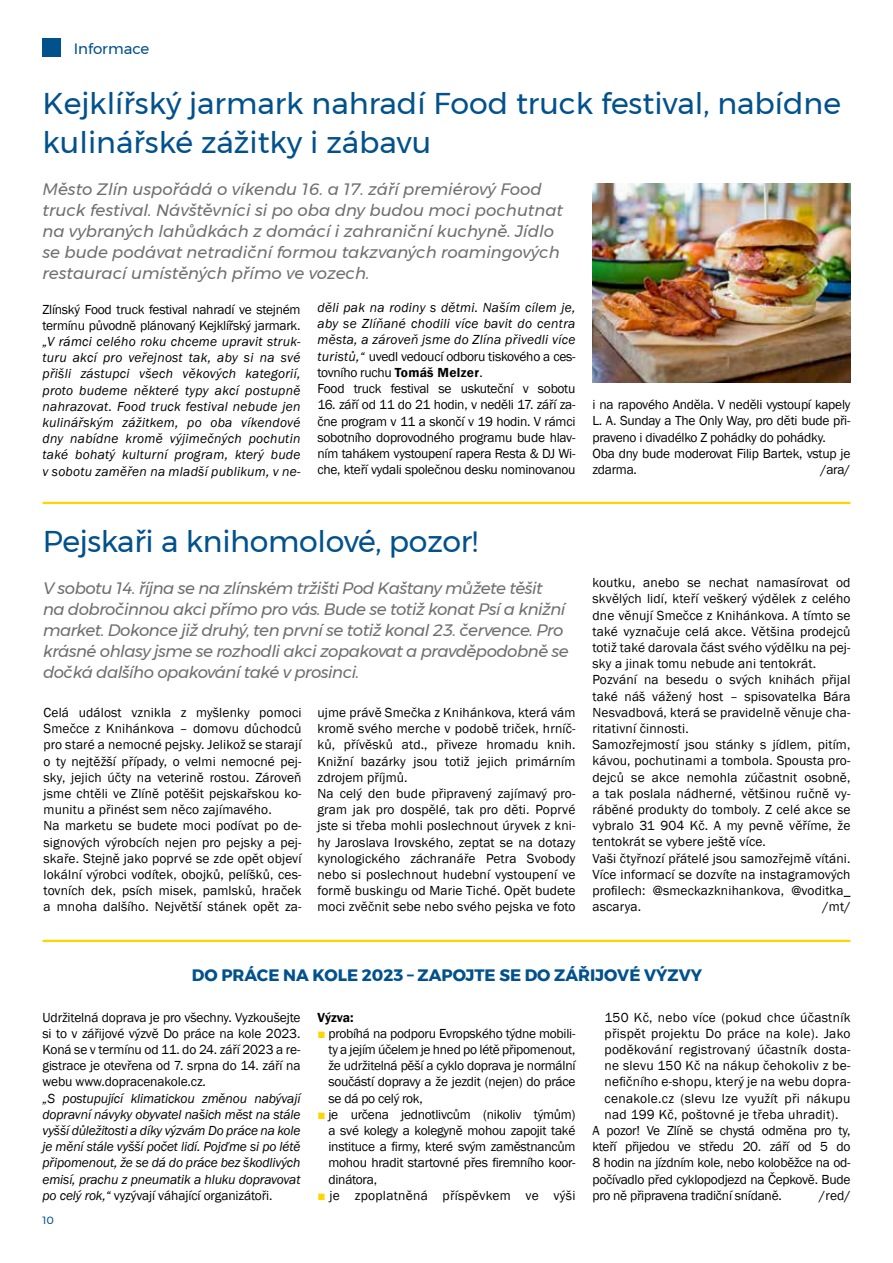
<style>
.page{position:relative;width:893px;height:1263px;background:#fff}
.page>*{position:absolute;margin:0;border:0;box-sizing:border-box;transform-origin:0 0}
.t1{font:30px/39px "Montserrat";color:#00518c}
.t2{font:italic 16.5px/21px "Montserrat";letter-spacing:-.025em;color:#706f6f}
.t3{font:italic 16.5px/21px "Montserrat";color:#706f6f}
.t4{font:700 16.5px "Montserrat";color:#00518c}
.t5{font:15px "Montserrat";color:#00518c}
.t6{font:13.5px/16.2px "Franklin Gothic";letter-spacing:.01em;color:#000}
.t7{font:italic 13.5px/16.2px "Franklin Gothic";letter-spacing:.02em;color:#000;text-align:justify}
.t8{font:13.5px/16.2px "MMZ text Book Regular";letter-spacing:-.02em;color:#000}
.t9{font:13.5px "Franklin Gothic";letter-spacing:-.02em;color:#000}
.t10{font:13.5px "MMZ text Book Bold";color:#000}
.t11{font:10.5px "Montserrat";color:#00518c}
.s1{font-family:"Franklin Gothic";font-style:italic}
.s2{font-family:"MMZ text Book Bold"}
.s3{font-family:"MMZ text Book Regular"}
.s4{font-style:normal}
.s5{color:#ffd500}
</style>
<div class="page">
<svg style="left:43px;top:38px;width:18px;height:19px"></svg>
<hr style="left:43px;top:502px;width:807px;height:2px;background:#ffd500">
<hr style="left:43px;top:940px;width:807px;height:2px;background:#ffd500">
<img style="left:592px;top:183px;width:258px;height:199px">
<p class="t5" style="left:74px;top:37px;width:77px">Informace</p>
<h1 class="t1" style="left:43px;top:84px;width:800px">Kejklířský jarmark nahradí Food truck festival, nabídne kulinářské zážitky i zábavu</h1>
<p class="t3" style="left:43px;top:178px;width:522px">Město Zlín uspořádá o víkendu 16. a 17. září premiérový Food truck festival. Návštěvníci si po oba dny budou moci pochutnat na vybraných lahůdkách z domácí i zahraniční kuchyně. Jídlo se bude podávat netradiční formou takzvaných roamingových restaurací umístěných přímo ve vozech.</p>
<p class="t8" style="left:43px;top:301px;width:259px">Zlínský Food truck festival nahradí ve stejném termínu původně plánovaný Kejklířský jarmark.</p>
<p class="t7" style="left:43px;top:334px;width:259px">„V rámci celého roku chceme upravit struk&shy;turu akcí pro veřejnost tak, aby si na své přišli zástupci všech věkových kategorií, proto budeme některé typy akcí postupně nahrazovat. Food truck festival nebude jen kulinářským zážitkem, po oba víkendové dny nabídne kromě výjimečných pochutin také bohatý kulturní program, který bude v sobotu zaměřen na mladší publikum, v ne-</p>
<p class="t7" style="left:317px;top:300px;width:259px">děli pak na rodiny s dětmi. Naším cílem je, aby se Zlíňané chodili více bavit do centra města, a zároveň jsme do Zlína přivedli více</p>
<p class="t8" style="left:317px;top:348px;width:259px"><span class="s1">turistů,“</span> uvedl vedoucí odboru tiskového a ces&shy;tovního ruchu <span class="s2">Tomáš Melzer</span>.<br>Food truck festival se uskuteční v sobotu</p>
<p class="t8" style="left:317px;top:397px;width:259px;text-align:justify">16. září od 11 do 21 hodin, v neděli 17. září za&shy;čne program v 11 a skončí v 19 hodin. V rámci sobotního doprovodného programu bude hlav&shy;ním tahákem vystoupení rapera Resta &amp; DJ Wi&shy;che, kteří vydali společnou desku nominovanou</p>
<p class="t8" style="left:592px;top:397px;width:259px">i na rapového Anděla. V neděli vystoupí kapely L. A. Sunday a The Only Way, pro děti bude při&shy;praveno i divadélko Z pohádky do pohádky.<br>Oba dny bude moderovat Filip Bartek, vstup je zdarma.</p>
<p class="t8" style="left:820px;top:462px;width:31px">/ara/</p>
<h1 class="t1" style="left:43px;top:522px;width:437px">Pejskaři a knihomolové, pozor!</h1>
<p class="t2" style="left:43px;top:578px;width:527px">V sobotu 14. října se na zlínském tržišti Pod Kaštany můžete těšit<br>na dobročinnou akci přímo pro vás. Bude se totiž konat Psí a knižní market. Dokonce již druhý, ten první se totiž konal 23. července. Pro krásné ohlasy jsme se rozhodli akci zopakovat a pravděpodobně se dočká dalšího opakování také v prosinci.</p>
<p class="t6" style="left:44px;top:705px;width:259px">Celá událost vznikla z myšlenky pomoci Smečce z Knihánkova <span class="s3">–</span> domovu důchodců pro staré a nemocné pejsky. Jelikož se starají o ty nejtěžší případy, o velmi nemocné pej&shy;sky, jejich účty na veterině rostou. Zároveň jsme chtěli ve Zlíně potěšit pejskařskou ko&shy;munitu a přinést sem něco zajímavého.<br>Na marketu se budete moci podívat po de&shy;signových výrobcích nejen pro pejsky a pej&shy;skaře. Stejně jako poprvé se zde opět objeví lokální výrobci vodítek, obojků, pelíšků, ces&shy;tovních dek, psích misek, pamlsků, hraček a mnoha dalšího. Největší stánek opět za-</p>
<p class="t6" style="left:317px;top:705px;width:260px">ujme právě Smečka z Knihánkova, která vám kromě svého merche v podobě triček, hrníč&shy;ků, přívěsků atd., přiveze hromadu knih.<br>Knižní bazárky jsou totiž jejich primárním zdrojem příjmů.<br>Na celý den bude připravený zajímavý pro&shy;gram jak pro dospělé, tak pro děti. Poprvé jste si třeba mohli poslechnout úryvek z kni&shy;hy Jaroslava Irovského, zeptat se na dotazy kynologického záchranáře Petra Svobody nebo si poslechnout hudební vystoupení ve formě buskingu od Marie Tiché. Opět budete moci zvěčnit sebe nebo svého pejska ve foto</p>
<p class="t6" style="left:592px;top:575px;width:260px">koutku, anebo se nechat namasírovat od skvělých lidí, kteří veškerý výdělek z celého dne věnují Smečce z Knihánkova. A tímto se také vyznačuje celá akce. Většina prodejců totiž také darovala část svého výdělku na pej&shy;sky a jinak tomu nebude ani tentokrát.<br>Pozvání na besedu o svých knihách přijal také náš vážený host <span class="s3">–</span> spisovatelka Bára Nesvadbová, která se pravidelně věnuje cha&shy;ritativní činnosti.<br>Samozřejmostí jsou stánky s jídlem, pitím, kávou, pochutinami a tombola. Spousta pro&shy;dejců se akce nemohla zúčastnit osobně, a tak poslala nádherné, většinou ručně vy&shy;ráběné produkty do tomboly. Z celé akce se vybralo 31 904 Kč. A my pevně věříme, že tentokrát se vybere ještě více.<br>Vaši čtyřnozí přátelé jsou samozřejmě vítáni.<br>Více informací se dozvíte na instagramových profilech: @smeckazknihankova, @voditka_ ascarya.</p>
<p class="t6" style="left:823px;top:899px;width:29px">/mt/</p>
<p class="t4" style="left:192px;top:962px;width:512px">DO PRÁCE NA KOLE 2023 – ZAPOJTE SE DO ZÁŘIJOVÉ VÝZVY</p>
<p class="t6" style="left:43px;top:1009px;width:259px;text-align:justify">Udržitelná doprava je pro všechny. Vyzkoušejte si to v zářijové výzvě Do práce na kole 2023.<br>Koná se v termínu od 11. do 24. září 2023 a re&shy;gistrace je otevřena od 7. srpna do 14. září na webu www.dopracenakole.cz.</p>
<p class="t7" style="left:43px;top:1090px;width:259px">„S postupující klimatickou změnou nabývají dopravní návyky obyvatel našich měst na stále vyšší důležitosti a díky výzvám Do práce na kole je mění stále vyšší počet lidí. Pojďme si po létě připomenout, že se dá do práce bez škodlivých emisí, prachu z pneumatik a hluku dopravovat po celý rok,“ <span class="s4">vyzývají váhající organizátoři.</span></p>
<p class="t10" style="left:317px;top:1009px;width:37px">Výzva:</p>
<p class="t6" style="left:328px;top:1025px;width:248px;text-align:justify;text-indent:-11px"><span class="s5">■</span> probíhá na podporu Evropského týdne mobili&shy;ty a jejím účelem je hned po létě připomenout, že udržitelná pěší a cyklo doprava je normální součástí dopravy a že jezdit (nejen) do práce se dá po celý rok,</p>
<p class="t6" style="left:328px;top:1106px;width:248px;text-align:justify;text-indent:-11px"><span class="s5">■</span> je určena jednotlivcům (nikoliv týmům) a své kolegy a kolegyně mohou zapojit také instituce a firmy, které svým zaměstnancům mohou hradit startovné přes firemního koor&shy;dinátora,</p>
<p class="t6" style="left:317px;top:1187px;width:259px"><span class="s5">■</span> je zpoplatněná příspěvkem ve výši</p>
<p class="t6" style="left:605px;top:1009px;width:247px">150 Kč, nebo více (pokud chce účastník</p>
<p class="t6" style="left:605px;top:1025px;width:247px">přispět projektu Do práce na kole). Jako</p>
<p class="t6" style="left:605px;top:1042px;width:247px">poděkování registrovaný účastník dosta-</p>
<p class="t6" style="left:605px;top:1058px;width:247px">ne slevu 150 Kč na nákup čehokoliv z be-</p>
<p class="t6" style="left:605px;top:1074px;width:247px">nefičního e-shopu, který je na webu dopra-</p>
<p class="t6" style="left:605px;top:1090px;width:247px">cenakole.cz (slevu lze využít při nákupu</p>
<p class="t6" style="left:605px;top:1106px;width:235px">nad 199 Kč, poštovné je třeba uhradit).</p>
<p class="t9" style="left:592px;top:1122px;width:259px">A pozor! Ve Zlíně se chystá odměna pro ty,</p>
<p class="t9" style="left:592px;top:1138px;width:259px">kteří přijedou ve středu 20. září od 5 do</p>
<p class="t9" style="left:592px;top:1154px;width:259px">8 hodin na jízdním kole, nebo koloběžce na od-</p>
<p class="t9" style="left:592px;top:1171px;width:259px">počívadlo před cyklopodjezd na Čepkově. Bude</p>
<p class="t9" style="left:592px;top:1187px;width:191px">pro ně připravena tradiční snídaně.</p>
<p class="t6" style="left:819px;top:1187px;width:33px">/red/</p>
<p class="t11" style="left:43px;top:1212px;width:13px">10</p>
</div>
